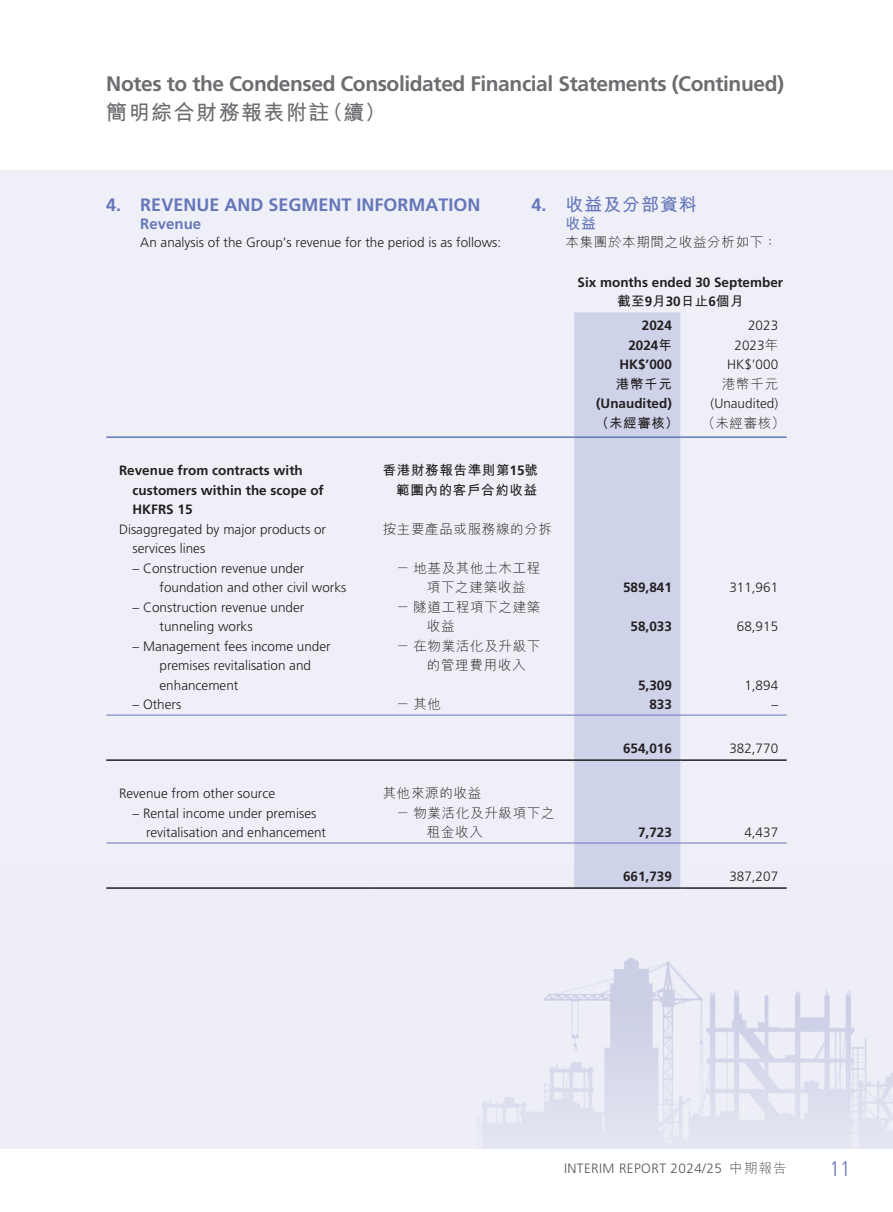
<style>
.page{position:relative;width:893px;height:1212px;background:#fff}
.page>*{position:absolute;margin:0;border:0;box-sizing:border-box;transform-origin:0 0}
.t1{font:700 21px "Frutiger LT Std";letter-spacing:-.02em;color:#6c6d70}
.t2{font:700 21px "M Hei HK";letter-spacing:.07em;color:#6c6d70}
.t3{font:300 condensed 21px "Frutiger LT Std";color:#6577ba}
.t4{font:700 18px "Frutiger LT Std";color:#6577ba}
.t5{font:700 18px "M Hei HK";letter-spacing:.05em;color:#6577ba}
.t6{font:700 15px "Frutiger LT Std";color:#6577ba}
.t7{font:700 15px "M Hei HK";color:#6577ba}
.t8{font:300 13.5px/19.5px "Frutiger LT Std";color:#231f20}
.t9{font:700 13.5px/19.5px "Frutiger LT Std";color:#231f20}
.t10{font:300 13.5px/19.5px "M Hei HK";letter-spacing:.05em;color:#231f20}
.t11{font:700 13.5px/19.5px "M Hei HK";letter-spacing:.05em;color:#231f20;text-align:right}
.t12{font:300 13.5px "Frutiger LT Std";letter-spacing:.03em;color:#57585a}
.s1{font-family:"Frutiger LT Std"}
.s2{font-family:"M Hei HK"}
</style>
<div class="page">
<div style="left:0;top:170px;width:893px;height:978px;background:#eff0f7"></div>
<img style="left:477px;top:865px;width:416px;height:283px">
<div style="left:574px;top:312px;width:106px;height:575px;background:#cfd3ea"></div>
<hr style="left:106px;top:436px;width:264px;height:2px;background:#6577ba">
<hr style="left:370px;top:436px;width:204px;height:2px;background:#6577ba">
<hr style="left:574px;top:436px;width:106px;height:2px;background:#6577ba">
<hr style="left:680px;top:436px;width:107px;height:2px;background:#6577ba">
<hr style="left:106px;top:715px;width:264px;height:1px;background:#6577ba">
<hr style="left:370px;top:715px;width:204px;height:1px;background:#6577ba">
<hr style="left:574px;top:715px;width:106px;height:1px;background:#6577ba">
<hr style="left:680px;top:715px;width:107px;height:1px;background:#6577ba">
<hr style="left:106px;top:759px;width:264px;height:2px;background:#231f20">
<hr style="left:370px;top:759px;width:204px;height:2px;background:#231f20">
<hr style="left:574px;top:759px;width:106px;height:2px;background:#231f20">
<hr style="left:680px;top:759px;width:107px;height:2px;background:#231f20">
<hr style="left:106px;top:843px;width:264px;height:1px;background:#6577ba">
<hr style="left:370px;top:843px;width:204px;height:1px;background:#6577ba">
<hr style="left:574px;top:843px;width:106px;height:1px;background:#6577ba">
<hr style="left:680px;top:843px;width:107px;height:1px;background:#6577ba">
<hr style="left:106px;top:887px;width:264px;height:2px;background:#231f20">
<hr style="left:370px;top:887px;width:204px;height:2px;background:#231f20">
<hr style="left:574px;top:887px;width:106px;height:2px;background:#231f20">
<hr style="left:680px;top:887px;width:107px;height:2px;background:#231f20">
<h1 class="t1" style="left:106px;top:71px;width:679px">Notes to the Condensed Consolidated Financial Statements (Continued)</h1>
<h1 class="t2" style="left:106px;top:97px;width:281px">簡明綜合財務報表附註（續）</h1>
<h2 class="t4" style="left:106px;top:194px;width:376px">4. REVENUE AND SEGMENT INFORMATION</h2>
<p class="t6" style="left:140px;top:215px;width:62px">Revenue</p>
<p class="t8" style="left:140px;top:233px;width:362px">An analysis of the Group’s revenue for the period is as follows:</p>
<h2 class="t5" style="left:531px;top:191px;width:167px"><span class="s1">4.</span> 收益及分部資料</h2>
<p class="t7" style="left:566px;top:213px;width:32px">收益</p>
<p class="t10" style="left:566px;top:232px;width:213px">本集團於本期間之收益分析如下：</p>
<p class="t9" style="left:578px;top:273px;width:207px">Six months ended 30 September</p>
<p class="t11" style="left:617px;top:291px;width:128px">截至<span class="s1">9</span>月<span class="s1">30</span>日止<span class="s1">6</span>個月</p>
<p class="t9" style="left:642px;top:316px;width:32px">2024</p>
<p class="t8" style="left:748px;top:316px;width:32px">2023</p>
<p class="t9" style="left:628px;top:335px;width:45px">2024<span class="s2">年</span></p>
<p class="t8" style="left:735px;top:335px;width:45px">2023<span class="s2">年</span></p>
<p class="t9" style="left:619px;top:355px;width:54px">HK$’000</p>
<p class="t8" style="left:727px;top:355px;width:53px">HK$’000</p>
<p class="t11" style="left:616px;top:373px;width:58px">港幣千元</p>
<p class="t10" style="left:722px;top:373px;width:58px">港幣千元</p>
<p class="t9" style="left:596px;top:394px;width:77px">(Unaudited)</p>
<p class="t8" style="left:711px;top:394px;width:69px">(Unaudited)</p>
<p class="t11" style="left:596px;top:412px;width:85px">（未經審核）</p>
<p class="t10" style="left:702px;top:412px;width:85px">（未經審核）</p>
<p class="t9" style="left:133px;top:461px;width:193px;text-indent:-14px">Revenue from contracts with customers within the scope of<br>HKFRS 15</p>
<p class="t11" style="left:383px;top:459px;width:157px">香港財務報告準則第<span class="s1">15</span>號範圍內的客戶合約收益</p>
<p class="t8" style="left:133px;top:519px;width:195px;text-indent:-14px">Disaggregated by major products or services lines</p>
<p class="t10" style="left:383px;top:518px;width:171px">按主要產品或服務線的分拆</p>
<p class="t8" style="left:160px;top:558px;width:188px;text-indent:-27px">– Construction revenue under foundation and other civil works</p>
<p class="t10" style="left:427px;top:557px;width:115px;text-indent:-31px">－ 地基及其他土木工程項下之建築收益</p>
<p class="t8" style="left:160px;top:597px;width:146px;text-indent:-27px">– Construction revenue under tunneling works</p>
<p class="t10" style="left:427px;top:596px;width:115px;text-indent:-31px">－ 隧道工程項下之建築收益</p>
<p class="t8" style="left:160px;top:636px;width:173px;text-indent:-27px">– Management fees income under premises revitalisation and enhancement</p>
<p class="t10" style="left:427px;top:635px;width:115px;text-indent:-31px">－ 在物業活化及升級下的管理費用收入</p>
<p class="t9" style="left:623px;top:578px;width:50px">589,841</p>
<p class="t8" style="left:729px;top:578px;width:50px">311,961</p>
<p class="t9" style="left:631px;top:617px;width:43px">58,033</p>
<p class="t8" style="left:737px;top:617px;width:43px">68,915</p>
<p class="t9" style="left:638px;top:675px;width:35px">5,309</p>
<p class="t8" style="left:744px;top:675px;width:35px">1,894</p>
<p class="t8" style="left:133px;top:695px;width:50px">– Others</p>
<p class="t10" style="left:396px;top:694px;width:46px">－ 其他</p>
<p class="t9" style="left:649px;top:695px;width:24px">833</p>
<p class="t8" style="left:771px;top:695px;width:8px">–</p>
<p class="t9" style="left:623px;top:738px;width:50px">654,016</p>
<p class="t8" style="left:729px;top:738px;width:50px">382,770</p>
<p class="t8" style="left:119px;top:784px;width:158px">Revenue from other source</p>
<p class="t10" style="left:383px;top:783px;width:100px">其他來源的收益</p>
<p class="t8" style="left:146px;top:803px;width:182px;text-indent:-14px">– Rental income under premises revitalisation and enhancement</p>
<p class="t10" style="left:427px;top:802px;width:129px;text-indent:-31px">－ 物業活化及升級項下之租金收入</p>
<p class="t9" style="left:638px;top:823px;width:35px">7,723</p>
<p class="t8" style="left:744px;top:823px;width:35px">4,437</p>
<p class="t9" style="left:623px;top:866px;width:50px">661,739</p>
<p class="t8" style="left:729px;top:866px;width:50px">387,207</p>
<p class="t12" style="left:564px;top:1160px;width:224px">INTERIM REPORT 2024/25 <span class="s2">中期報告</span></p>
<h1 class="t3" style="left:829px;top:1157px;width:22px">11</h1>
</div>
